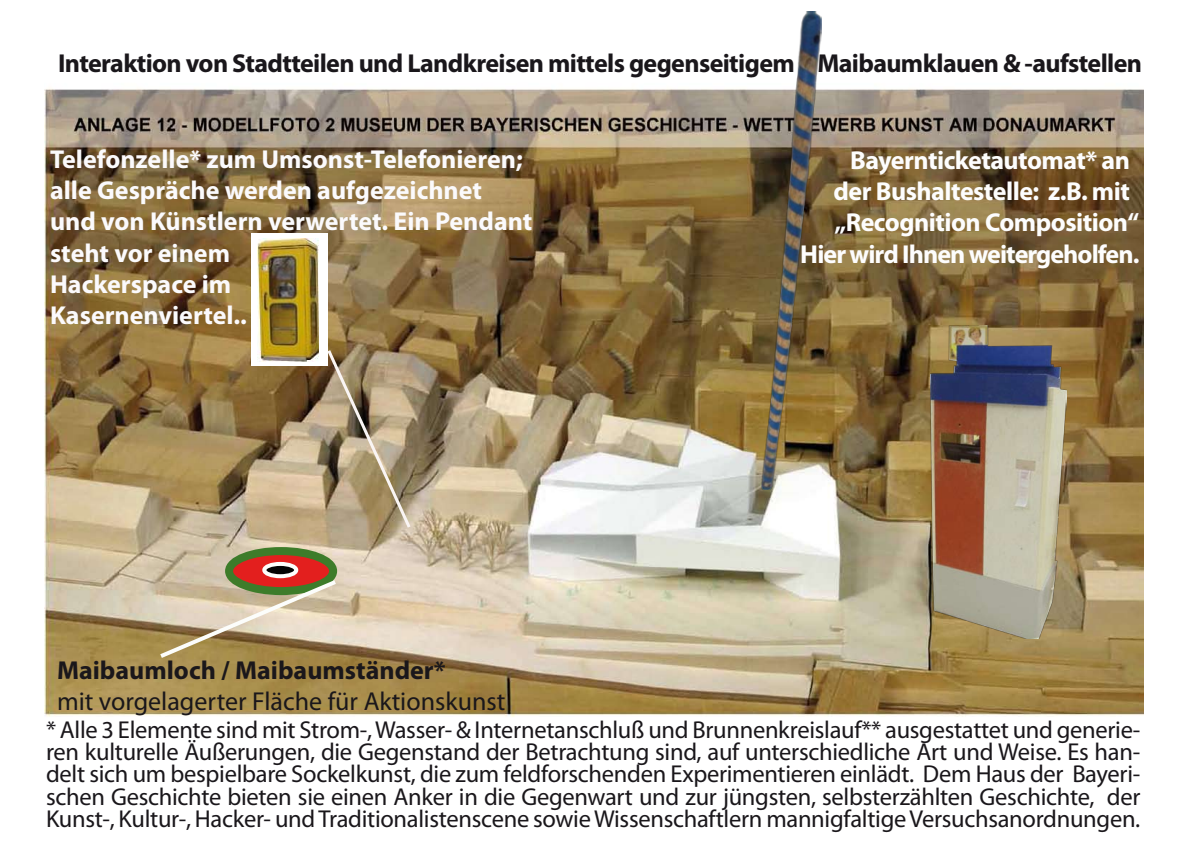
<style>
.page{position:relative;width:1191px;height:842px;background:#fff}
.page>*{position:absolute;margin:0;border:0;box-sizing:border-box;transform-origin:0 0}
.t1{font:700 26px/31.2px "Myriad Pro";color:#fbfafc}
.t2{font:700 26px "Myriad Pro";letter-spacing:-.02em;color:#fdfdfd}
.t3{font:700 26px "Myriad Pro";letter-spacing:-.025em;color:#1a171b}
.t4{font:26px "Myriad Pro";color:#1a171b}
.t5{font:700 26px "Myriad Pro";color:#1a171b}
.t6{font:24.5px/22px "Myriad Pro";letter-spacing:-.01em;color:#1a171b;text-align:justify}
</style>
<div class="page">
<img style="left:44px;top:88px;width:1099px;height:629px">
<div style="left:251px;top:233px;width:77px;height:133px;background:#fff"></div>
<img style="left:258px;top:239px;width:61px;height:123px">
<img style="left:930px;top:326px;width:136px;height:312px">
<img style="left:757px;top:11px;width:68px;height:479px">
<svg style="left:325px;top:347px;width:88px;height:184px;background:#a69475"></svg>
<svg style="left:229px;top:551px;width:104px;height:40px"></svg>
<div style="left:225px;top:547px;width:112px;height:48px;border:8px solid #3d7c2a;border-radius:50%"></div>
<div style="left:264px;top:564px;width:32px;height:12px;background:#040404;border-radius:50%"></div>
<div style="left:262px;top:562px;width:36px;height:16px;border:4px solid #fcfdfb;border-radius:50%"></div>
<svg style="left:156px;top:577px;width:184px;height:84px;background:#bfaa87"></svg>
<p class="t3" style="left:58px;top:46px;width:1085px">Interaktion von Stadtteilen und Landkreisen mittels gegenseitigem Maibaumklauen &amp; -aufstellen</p>
<p class="t1" style="left:50px;top:143px;width:484px">Telefonzelle* zum Umsonst-Telefonieren; alle Gespräche werden aufgezeichnet und von Künstlern verwertet. Ein Pendant steht vor einem<br>Hackerspace im<br>Kasernenviertel..</p>
<p class="t5" style="left:57px;top:653px;width:390px">Maibaumloch / Maibaumständer*</p>
<p class="t4" style="left:57px;top:686px;width:450px">mit vorgelagerter Fläche für Aktionskunst</p>
<p class="t2" style="left:850px;top:143px;width:281px">Bayernticketautomat* an</p>
<p class="t2" style="left:833px;top:175px;width:298px">der Bushaltestelle: z.B. mit</p>
<p class="t2" style="left:834px;top:206px;width:306px">„Recognition Composition“</p>
<p class="t2" style="left:800px;top:237px;width:341px">Hier wird Ihnen weitergeholfen.</p>
<p class="t6" style="left:46px;top:719px;width:1096px">* Alle 3 Elemente sind mit Strom-, Wasser- &amp; Internetanschluß und Brunnenkreislauf** ausgestattet und generie&shy;ren kulturelle Äußerungen, die Gegenstand der Betrachtung sind, auf unterschiedliche Art und Weise. Es han&shy;delt sich um bespielbare Sockelkunst, die zum feldforschenden Experimentieren einlädt. Dem Haus der Bayeri&shy;schen Geschichte bieten sie einen Anker in die Gegenwart und zur jüngsten, selbsterzählten Geschichte, der Kunst-, Kultur-, Hacker- und Traditionalistenscene sowie Wissenschaftlern mannigfaltige Versuchsanordnungen.</p>
</div>
